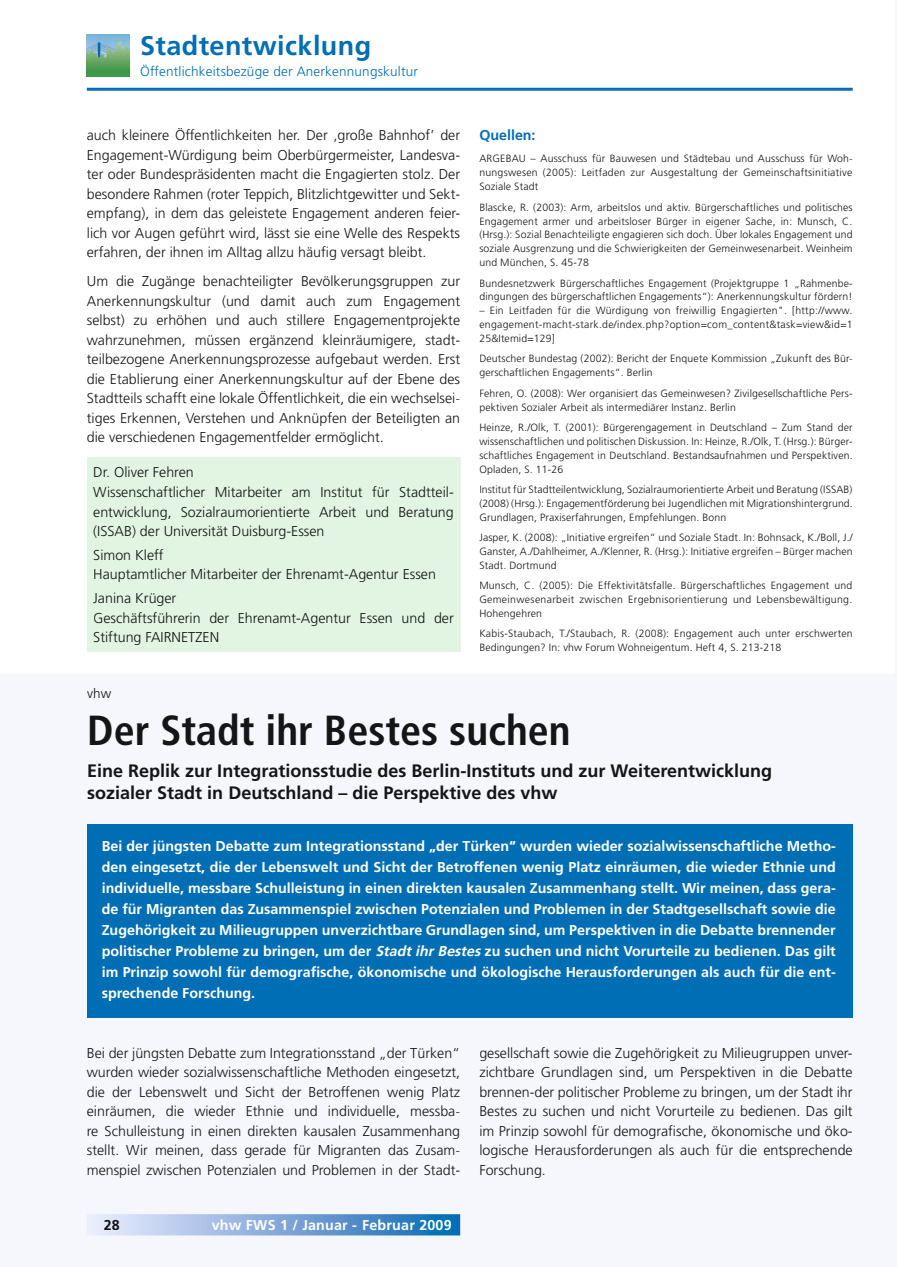
<style>
.page{position:relative;width:897px;height:1267px;background:#fff}
.page>*{position:absolute;margin:0;border:0;box-sizing:border-box;transform-origin:0 0}
.t1{font:700 condensed 42px "Frutiger LT";color:#141515}
.t2{font:700 27px "Frutiger LT";letter-spacing:.015em;color:#006eb4}
.t3{font:700 18px/21px "Frutiger LT";color:#141515}
.t4{font:300 14.25px/19.5px "Frutiger LT";color:#151616;text-align:justify}
.t5{font:700 14.25px/21px "Frutiger LT";color:#fff;text-align:justify}
.t6{font:300 14.25px/19.5px "Frutiger LT";color:#141515;text-align:justify}
.t7{font:300 14.25px/19.5px "Frutiger LT";color:#101413}
.t8{font:700 14.25px "Frutiger LT";color:#006eb4}
.t9{font:700 14.25px "Frutiger LT";color:#111315}
.t10{font:300 13.5px "Frutiger LT";letter-spacing:.015em;color:#006eb4}
.t11{font:300 13.5px "Frutiger CE";color:#141515}
.t12{font:300 10.5px/14px "Frutiger LT";letter-spacing:.015em;color:#151616;text-align:justify}
.s1{font-style:italic}
.s2{color:#101215}
</style>
<div class="page">
<hr style="left:87px;top:88px;width:765px;height:3px;background:#006eb4">
<img style="left:87px;top:34px;width:42px;height:42px">
<hr style="left:895px;top:0;width:1px;height:1266px;background:#f6f7fd">
<div style="left:0;top:674px;width:895px;height:592px;background:#f6f7fd"></div>
<div style="left:87px;top:457px;width:373px;height:194px;background:#e2f5e3"></div>
<div style="left:87px;top:823px;width:765px;height:194px;background:#006eb4"></div>
<svg style="left:87px;top:1214px;width:373px;height:21px;background:#7fa9d8"></svg>
<div style="left:104px;top:1219px;width:15px;height:10px;background:#dfe6f9"></div>
<h2 class="t2" style="left:140px;top:34px;width:233px">Stadtentwicklung</h2>
<p class="t10" style="left:140px;top:66px;width:279px">Öffentlichkeitsbezüge der Anerkennungskultur</p>
<p class="t4" style="left:87px;top:126px;width:375px">auch kleinere Öffentlichkeiten her. Der ‚große Bahnhof’ der Engagement-Würdigung beim Oberbürgermeister, Landesva&shy;ter oder Bundespräsidenten macht die Engagierten stolz. Der besondere Rahmen (roter Teppich, Blitzlichtgewitter und Sekt&shy;empfang), in dem das geleistete Engagement anderen feier&shy;lich vor Augen geführt wird, lässt sie eine Welle des Respekts erfahren, der ihnen im Alltag allzu häufig versagt bleibt.</p>
<p class="t4" style="left:87px;top:273px;width:375px">Um die Zugänge benachteiligter Bevölkerungsgruppen zur Anerkennungskultur (und damit auch zum Engagement selbst) zu erhöhen und auch stillere Engagementprojekte wahrzunehmen, müssen ergänzend kleinräumigere, stadt&shy;teilbezogene Anerkennungsprozesse aufgebaut werden. Erst die Etablierung einer Anerkennungskultur auf der Ebene des Stadtteils schafft eine lokale Öffentlichkeit, die ein wechselsei&shy;tiges Erkennen, Verstehen und Anknüpfen der Beteiligten an die verschiedenen Engagementfelder ermöglicht.</p>
<h3 class="t7" style="left:93px;top:464px;width:362px">Dr. Oliver Fehren<br>Wissenschaftlicher Mitarbeiter am Institut für Stadtteil&shy;entwicklung, Sozialraumorientierte Arbeit und Beratung (ISSAB) der Universität Duisburg-Essen</h3>
<h3 class="t7" style="left:93px;top:546px;width:344px">Simon Kleff<br>Hauptamtlicher Mitarbeiter der Ehrenamt-Agentur Essen</h3>
<h3 class="t7" style="left:93px;top:589px;width:362px">Janina Krüger<br>Geschäftsführerin der Ehrenamt-Agentur Essen und der<br>Stiftung FAIRNETZEN</h3>
<h3 class="t8" style="left:479px;top:129px;width:58px">Quellen:</h3>
<p class="t12" style="left:479px;top:153px;width:375px">ARGEBAU – Ausschuss für Bauwesen und Städtebau und Ausschuss für Woh&shy;nungswesen (2005): Leitfaden zur Ausgestaltung der Gemeinschaftsinitiative Soziale Stadt</p>
<p class="t12" style="left:479px;top:201px;width:375px">Blascke, R. (2003): Arm, arbeitslos und aktiv. Bürgerschaftliches und politisches Engagement armer und arbeitsloser Bürger in eigener Sache, in: Munsch, C. (Hrsg.): Sozial Benachteiligte engagieren sich doch. Über lokales Engagement und soziale Ausgrenzung und die Schwierigkeiten der Gemeinwesenarbeit. Weinheim und München, S. 45-78</p>
<p class="t12" style="left:479px;top:277px;width:375px">Bundesnetzwerk Bürgerschaftliches Engagement (Projektgruppe 1 „Rahmenbe&shy;dingungen des bürgerschaftlichen Engagements“): Anerkennungskultur fördern!</p>
<p class="t12" style="left:479px;top:304px;width:375px">– Ein Leitfaden für die Würdigung von freiwillig Engagierten". [http://www. engagement-macht-stark.de/index.php?option=com_content&amp;task=view&amp;id=1<br>25&amp;Itemid=129]</p>
<p class="t12" style="left:479px;top:352px;width:375px">Deutscher Bundestag (2002): Bericht der Enquete Kommission „Zukunft des Bür&shy;gerschaftlichen Engagements“. Berlin</p>
<p class="t12" style="left:479px;top:387px;width:375px">Fehren, O. (2008): Wer organisiert das Gemeinwesen? Zivilgesellschaftliche Pers&shy;pektiven Sozialer Arbeit als intermediärer Instanz. Berlin</p>
<p class="t12" style="left:479px;top:421px;width:375px">Heinze, R./Olk, T. (2001): Bürgerengagement in Deutschland – Zum Stand der wissenschaftlichen und politischen Diskussion. In: Heinze, R./Olk, T. (Hrsg.): Bürger&shy;schaftliches Engagement in Deutschland. Bestandsaufnahmen und Perspektiven.<br>Opladen, S. 11-26</p>
<p class="t12" style="left:479px;top:483px;width:375px">Institut für Stadtteilentwicklung, Sozialraumorientierte Arbeit und Beratung (ISSAB) (2008) (Hrsg.): Engagementförderung bei Jugendlichen mit Migrationshintergrund.<br>Grundlagen, Praxiserfahrungen, Empfehlungen. Bonn</p>
<p class="t12" style="left:479px;top:531px;width:375px">Jasper, K. (2008): „Initiative ergreifen“ und Soziale Stadt. In: Bohnsack, K./Boll, J./ Ganster, A./Dahlheimer, A./Klenner, R. (Hrsg.): Initiative ergreifen – Bürger machen Stadt. Dortmund</p>
<p class="t12" style="left:479px;top:579px;width:374px">Munsch, C. (2005): Die Effektivitätsfalle. Bürgerschaftliches Engagement und Gemeinwesenarbeit zwischen Ergebnisorientierung und Lebensbewältigung.<br>Hohengehren</p>
<p class="t12" style="left:479px;top:627px;width:375px">Kabis-Staubach, T./Staubach, R. (2008): Engagement auch unter erschwerten<br>Bedingungen? In: vhw Forum Wohneigentum. Heft 4, S. 213-218</p>
<p class="t11" style="left:87px;top:688px;width:26px">vhw</p>
<h1 class="t1" style="left:87px;top:713px;width:485px">Der Stadt ihr Bestes suchen</h1>
<h3 class="t3" style="left:87px;top:762px;width:686px">Eine Replik zur Integrationsstudie des Berlin-Instituts und zur Weiterentwicklung sozialer Stadt in Deutschland – die Perspektive des vhw</h3>
<p class="t5" style="left:102px;top:836px;width:735px">Bei der jüngsten Debatte zum Integrationsstand „der Türken“ wurden wieder sozialwissenschaftliche Metho&shy;den eingesetzt, die der Lebenswelt und Sicht der Betroffenen wenig Platz einräumen, die wieder Ethnie und individuelle, messbare Schulleistung in einen direkten kausalen Zusammenhang stellt. Wir meinen, dass gera&shy;de für Migranten das Zusammenspiel zwischen Potenzialen und Problemen in der Stadtgesellschaft sowie die Zugehörigkeit zu Milieugruppen unverzichtbare Grundlagen sind, um Perspektiven in die Debatte brennender politischer Probleme zu bringen, um der <span class="s1">Stadt ihr Bestes</span> zu suchen und nicht Vorurteile zu bedienen. Das gilt im Prinzip sowohl für demografische, ökonomische und ökologische Herausforderungen als auch für die ent&shy;sprechende Forschung.</p>
<p class="t6" style="left:87px;top:1044px;width:375px">Bei der jüngsten Debatte zum Integrationsstand „der Türken“ wurden wieder sozialwissenschaftliche Methoden eingesetzt, die der Lebenswelt und Sicht der Betroffenen wenig Platz einräumen, die wieder Ethnie und individuelle, messba&shy;re Schulleistung in einen direkten kausalen Zusammenhang stellt. Wir meinen, dass gerade für Migranten das Zusam&shy;menspiel zwischen Potenzialen und Problemen in der Stadt-</p>
<p class="t6" style="left:479px;top:1044px;width:375px">gesellschaft sowie die Zugehörigkeit zu Milieugruppen unver&shy;zichtbare Grundlagen sind, um Perspektiven in die Debatte brennen-der politischer Probleme zu bringen, um der Stadt ihr Bestes zu suchen und nicht Vorurteile zu bedienen. Das gilt im Prinzip sowohl für demografische, ökonomische und öko&shy;logische Herausforderungen als auch für die entsprechende Forschung.</p>
<h3 class="t9" style="left:104px;top:1218px;width:18px">2<span class="s2">8</span></h3>
<h3 class="t5" style="left:212px;top:1215px;width:241px">vhw FWS 1 / Januar - Februar 2009</h3>
</div>
